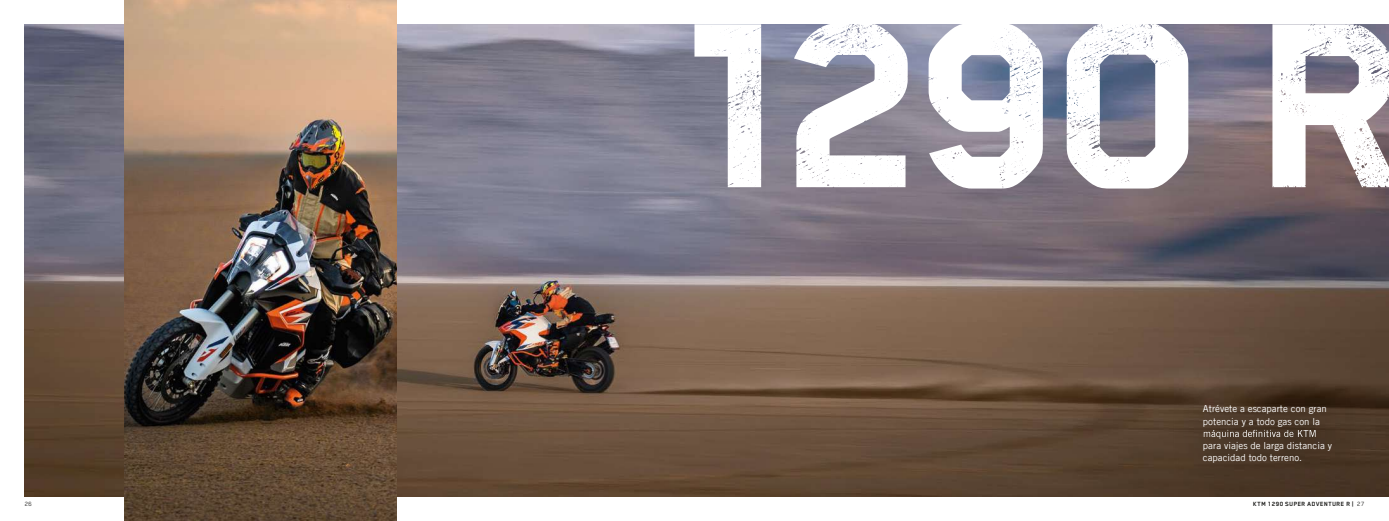
<style>
.page{position:relative;width:1389px;height:521px;background:#fff}
.page>*{position:absolute;margin:0;border:0;box-sizing:border-box;transform-origin:0 0}
.t1{font:9.62px/12.2px "Trade Gothic LT Com";color:#fff}
.t2{font:700 7px "Blender Pro";letter-spacing:.05em;color:#1a1a18}
.t3{font:7px "Blender Pro";color:#1a1a18}
.s1{font-weight:400}
</style>
<div class="page">
<img style="left:25px;top:25px;width:1364px;height:471px">
<img style="left:124px;top:0;width:273px;height:521px">
<svg style="left:1173px;top:375px;width:184px;height:119px;background:#4b3727"></svg>
<svg style="left:1204px;top:430px;width:112px;height:9px"></svg>
<svg style="left:694px;top:24px;width:695px;height:165px"></svg>
<p class="t1" style="left:1203px;top:403px;width:126px">Atrévete a escaparte con gran potencia y a todo gas con la</p>
<p class="t1" style="left:1203px;top:439px;width:131px">para viajes de larga distancia y capacidad todo terreno.</p>
<p class="t3" style="left:25px;top:500px;width:9px">26</p>
<p class="t2" style="left:1253px;top:500px;width:113px">KTM 1290 SUPER ADVENTURE R | <span class="s1">27</span></p>
</div>
